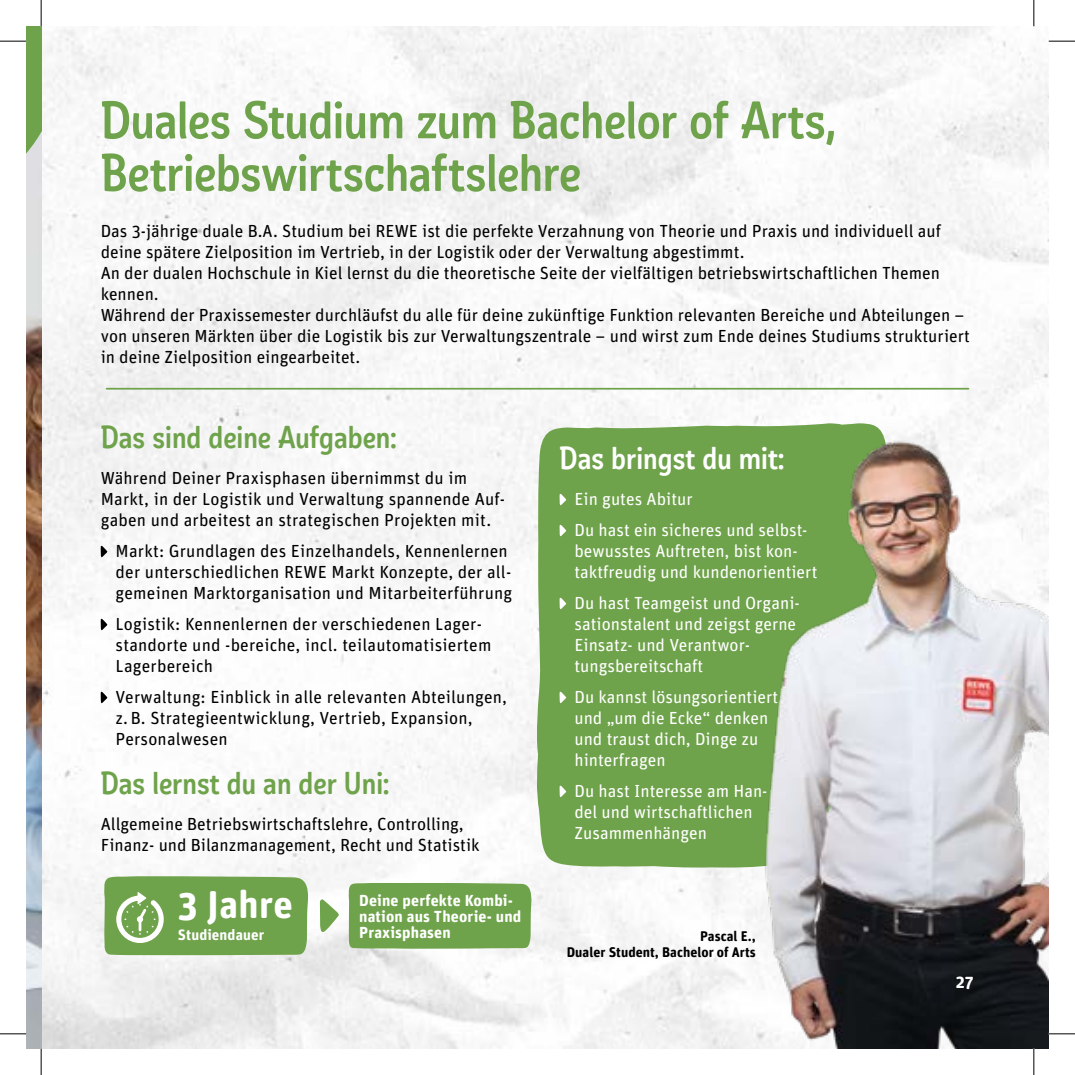
<style>
.page{position:relative;width:1075px;height:1075px;background:#fff}
.page>*{position:absolute;margin:0;border:0;box-sizing:border-box;transform-origin:0 0}
.t1{font:500 52.68px/52.7px "REWE Mato";letter-spacing:-.005em;color:#6fa34b}
.t2{font:700 38.68px "Unit Rounded OT";letter-spacing:.01em;color:#fff}
.t3{font:500 31.5px "REWE Mato";color:#6fa34b}
.t4{font:500 31.5px "REWE Mato";color:#fff}
.t5{font:17.5px/21px "Unit Rounded OT";color:#000}
.t6{font:17.5px/21px "Unit Rounded OT";color:#fff}
.t7{font:700 17.5px "Unit Rounded OT";color:#fff}
.t8{font:700 15.92px/15.9px "Unit Rounded OT";letter-spacing:.01em;color:#fff}
.t9{font:700 15.05px "Unit Rounded OT";letter-spacing:.01em;color:#fff}
.t10{font:700 14px/16.8px "Unit Rounded OT";color:#000;text-align:right}
</style>
<div class="page">
<img style="left:41px;top:26px;width:1007px;height:1022px">
<img style="left:26px;top:191px;width:15px;height:857px">
<svg style="left:320px;top:898px;width:19px;height:34px"></svg>
<svg style="left:102px;top:875px;width:211px;height:80px;background:#7eac5e"></svg>
<svg style="left:535px;top:423px;width:57px;height:445px;background:#7dac5d"></svg>
<svg style="left:101px;top:545px;width:6px;height:12px"></svg>
<svg style="left:101px;top:618px;width:6px;height:12px"></svg>
<svg style="left:101px;top:691px;width:6px;height:12px"></svg>
<hr style="left:106px;top:388px;width:862px;height:1px;background:#6fa34b">
<img style="left:592px;top:386px;width:456px;height:662px">
<svg style="left:559px;top:493px;width:7px;height:12px"></svg>
<svg style="left:559px;top:524px;width:7px;height:12px"></svg>
<svg style="left:559px;top:597px;width:7px;height:12px"></svg>
<svg style="left:559px;top:691px;width:7px;height:12px"></svg>
<svg style="left:559px;top:785px;width:7px;height:12px"></svg>
<div style="left:347px;top:882px;width:187px;height:66px;background:#6fa34b"></div>
<svg style="left:1048px;top:41px;width:26px;height:1px"></svg>
<svg style="left:0;top:1033px;width:26px;height:1px"></svg>
<svg style="left:1048px;top:1033px;width:26px;height:1px"></svg>
<svg style="left:0;top:0;width:42px;height:191px"></svg>
<svg style="left:41px;top:1048px;width:1px;height:26px"></svg>
<svg style="left:1033px;top:0;width:1px;height:26px"></svg>
<svg style="left:1033px;top:1048px;width:1px;height:26px"></svg>
<h1 class="t1" style="left:101px;top:89px;width:736px">Duales Studium zum Bachelor of Arts,<br>Betriebswirtschaftslehre</h1>
<p class="t5" style="left:101px;top:220px;width:870px">Das 3-jährige duale B.A. Studium bei REWE ist die perfekte Verzahnung von Theorie und Praxis und individuell auf deine spätere Zielposition im Vertrieb, in der Logistik oder der Verwaltung abgestimmt.<br>An der dualen Hochschule in Kiel lernst du die theoretische Seite der vielfältigen betriebswirtschaftlichen Themen kennen.<br>Während der Praxissemester durchläufst du alle für deine zukünftige Funktion relevanten Bereiche und Abteilungen – von unseren Märkten über die Logistik bis zur Verwaltungszentrale – und wirst zum Ende deines Studiums strukturiert in deine Zielposition eingearbeitet.</p>
<h3 class="t3" style="left:101px;top:413px;width:297px">Das sind deine Aufgaben:</h3>
<p class="t5" style="left:101px;top:467px;width:406px">Während Deiner Praxisphasen übernimmst du im<br>Markt, in der Logistik und Verwaltung spannende Auf&shy;gaben und arbeitest an strategischen Projekten mit.</p>
<p class="t5" style="left:116px;top:540px;width:398px">Markt: Grundlagen des Einzelhandels, Kennenlernen der unterschiedlichen REWE Markt Konzepte, der all&shy;gemeinen Marktorganisation und Mitarbeiterführung</p>
<p class="t5" style="left:116px;top:613px;width:377px">Logistik: Kennenlernen der verschiedenen Lager&shy;standorte und -bereiche, incl. teilautomatisiertem<br>Lagerbereich</p>
<p class="t5" style="left:116px;top:686px;width:393px">Verwaltung: Einblick in alle relevanten Abteilungen, z. B. Strategieentwicklung, Vertrieb, Expansion,<br>Personalwesen</p>
<h3 class="t3" style="left:101px;top:758px;width:290px">Das lernst du an der Uni:</h3>
<p class="t5" style="left:101px;top:812px;width:380px">Allgemeine Betriebswirtschaftslehre, Controlling,<br>Finanz- und Bilanzmanagement, Recht und Statistik</p>
<h2 class="t2" style="left:178px;top:880px;width:117px">3 Jahre</h2>
<p class="t9" style="left:178px;top:925px;width:88px">Studiendauer</p>
<p class="t8" style="left:359px;top:892px;width:164px">Deine perfekte Kombi&shy;nation aus Theorie- und<br>Praxisphasen</p>
<h3 class="t4" style="left:559px;top:434px;width:226px">Das bringst du mit:</h3>
<p class="t6" style="left:574px;top:483px;width:234px;line-height:31px">Ein gutes Abitur<br>Du hast ein sicheres und selbst-</p>
<p class="t6" style="left:574px;top:540px;width:244px">bewusstes Auftreten, bist kon&shy;taktfreudig und kundenorientiert</p>
<p class="t6" style="left:574px;top:592px;width:227px">Du hast Teamgeist und Organi&shy;sationstalent und zeigst gerne<br>Einsatz- und Verantwor&shy;tungsbereitschaft</p>
<p class="t6" style="left:574px;top:686px;width:205px">Du kannst lösungsorientiert und „um die Ecke“ denken und traust dich, Dinge zu hinterfragen</p>
<p class="t6" style="left:574px;top:780px;width:195px">Du hast Interesse am Han&shy;del und wirtschaftlichen<br>Zusammenhängen</p>
<p class="t10" style="left:566px;top:927px;width:191px">Pascal E.,<br>Dualer Student, Bachelor of Arts</p>
<p class="t7" style="left:955px;top:970px;width:19px">27</p>
</div>
